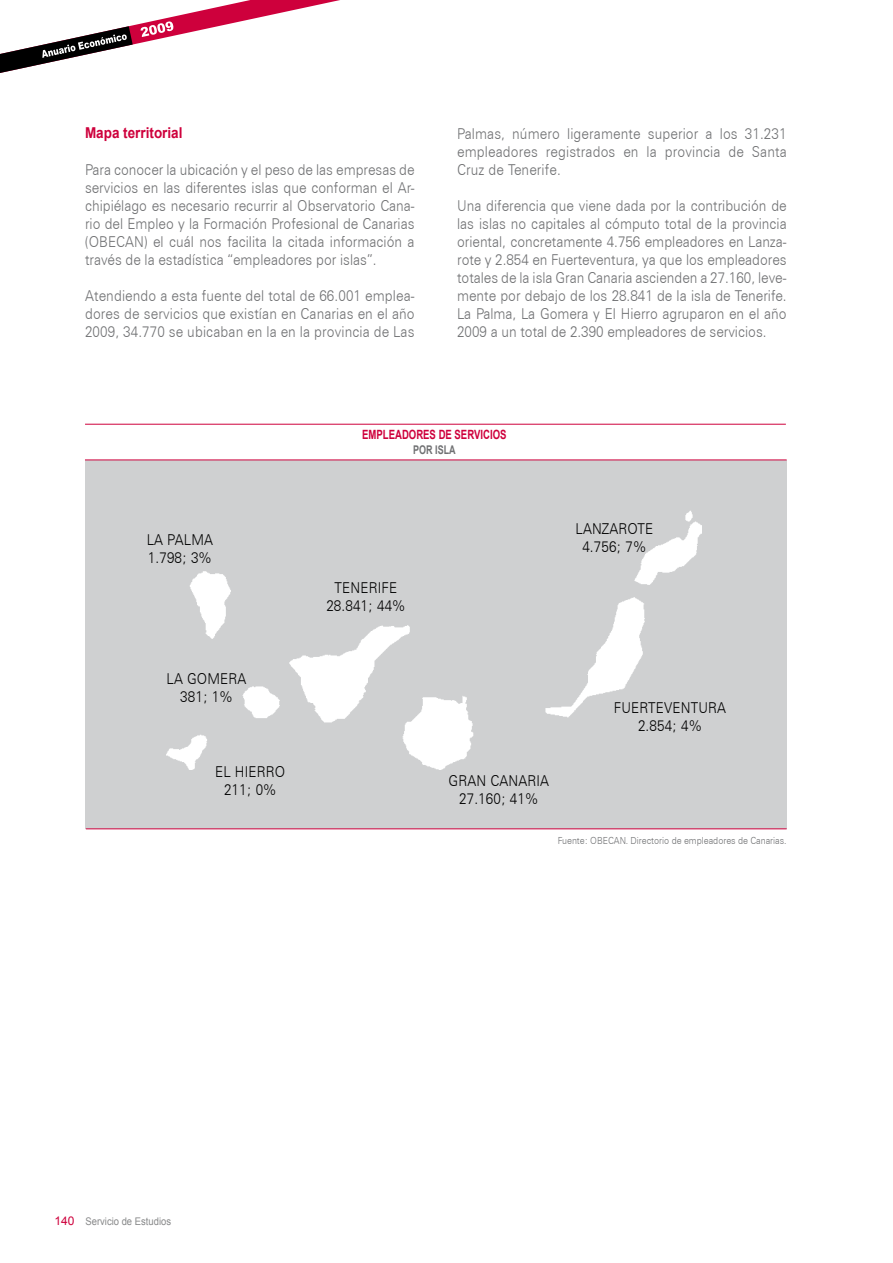
<style>
.page{position:relative;width:893px;height:1263px;background:#fff}
.page>*{position:absolute;margin:0;border:0;box-sizing:border-box;transform-origin:0 0}
.t1{font:300 15px/18px "Zurich BT";color:#707173;text-align:justify;scale:.9 1}
.t2{font:300 15px/18px "Zurich BT";letter-spacing:.01em;color:#000;text-align:center;scale:.9 1}
.t3{font:700 15px "Arial";color:#ce003c;scale:.9 1}
.t4{font:700 12.75px "Arial";color:#ce003c;scale:.75 1}
.t5{font:700 12px "Arial";color:#707173;scale:.75 1}
.t6{font:10.5px "Arial";color:#878889;scale:.9 1}
.t7{font:300 9.75px "Zurich BT";color:#707173;scale:.9 1}
.s1{font-size:12px;color:#ce003c}
</style>
<div class="page">
<svg style="left:0;top:0;width:340px;height:73px"></svg>
<div style="left:85px;top:460px;width:702px;height:369px;background:#cfd0d1"></div>
<hr style="left:85px;top:424px;width:701px;height:1px;background:#ce003c">
<hr style="left:85px;top:459px;width:702px;height:1px;background:#ce003c">
<img style="left:167px;top:510px;width:534px;height:260px">
<hr style="left:86px;top:828px;width:701px;height:1px;background:#ce003c">
<p class="t3" style="left:85px;top:123px;width:110px">MAPA TERRITORIAL</p>
<p class="t1" style="left:85px;top:160px;width:368px">Para conocer la ubicación y el peso de las empresas de servicios en las diferentes islas que conforman el Ar&shy;chipiélago es necesario recurrir al Observatorio Cana&shy;rio del Empleo y la Formación Profesional de Canarias (OBECAN) el cuál nos facilita la citada información a través de la estadística “empleadores por islas”.</p>
<p class="t1" style="left:85px;top:286px;width:368px">Atendiendo a esta fuente del total de 66.001 emplea&shy;dores de servicios que existían en Canarias en el año 2009, 34.770 se ubicaban en la en la provincia de Las</p>
<p class="t1" style="left:457px;top:125px;width:368px">Palmas, número ligeramente superior a los 31.231 empleadores registrados en la provincia de Santa Cruz de Tenerife.</p>
<p class="t1" style="left:457px;top:197px;width:368px">Una diferencia que viene dada por la contribución de las islas no capitales al cómputo total de la provincia oriental, concretamente 4.756 empleadores en Lanza&shy;rote y 2.854 en Fuerteventura, ya que los empleadores totales de la isla Gran Canaria ascienden a 27.160, leve&shy;mente por debajo de los 28.841 de la isla de Tenerife.<br>La Palma, La Gomera y El Hierro agruparon en el año 2009 a un total de 2.390 empleadores de servicios.</p>
<p class="t2" style="left:147px;top:531px;width:75px;text-align:left">LA PALMA<br>1.798; 3%</p>
<p class="t2" style="left:167px;top:670px;width:90px">LA GOMERA<br>381; 1%</p>
<p class="t2" style="left:215px;top:762px;width:79px">EL HIERRO<br>211; 0%</p>
<p class="t4" style="left:362px;top:426px;width:166px">EMPLEADORES DE SERVICIOS</p>
<p class="t5" style="left:413px;top:442px;width:10px">POR</p>
<p class="t5" style="left:435px;top:442px;width:29px">IS LA</p>
<p class="t2" style="left:326px;top:578px;width:89px">TENERIFE<br>28.841; 44%</p>
<p class="t2" style="left:575px;top:519px;width:88px">LANZAROTE<br>4.756; 7%</p>
<p class="t2" style="left:614px;top:699px;width:126px">FUERTEVENTURA<br>2.854; 4%</p>
<p class="t2" style="left:449px;top:772px;width:113px">GRAN CANARIA<br>27.160; 41%</p>
<p class="t7" style="left:558px;top:835px;width:256px">Fuente: OBECAN. Directorio de empleadores de Canarias.</p>
<p class="t6" style="left:54px;top:1214px;width:131px"><span class="s1">140</span> Servicio de Estudios</p>
</div>
